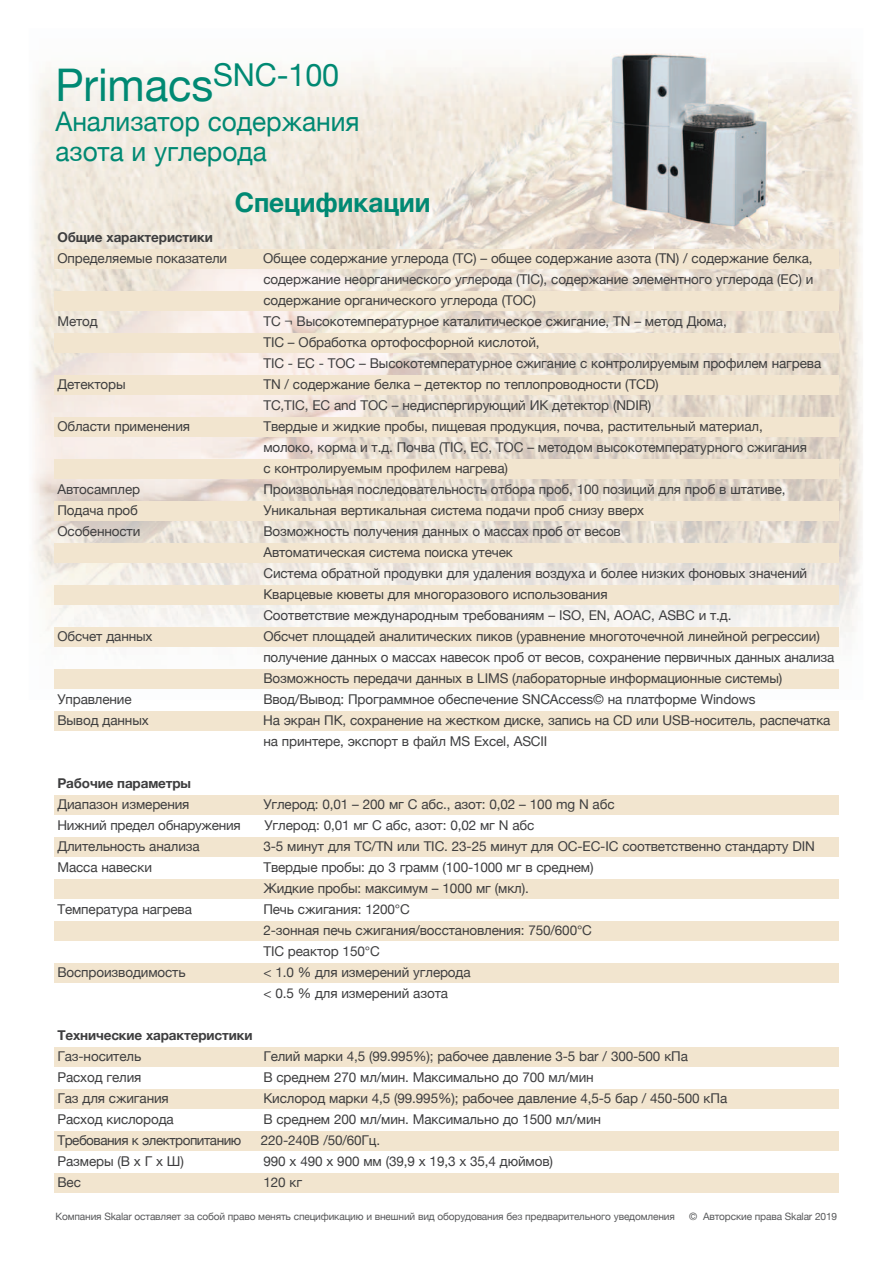
<style>
.page{position:relative;width:893px;height:1263px;background:#fff}
.page>*{position:absolute;margin:0;border:0;box-sizing:border-box;transform-origin:0 0}
.t1{font:45px "Helvetica Neue";letter-spacing:-.005em;color:#008973}
.t2{font:27px/30px "Helvetica Neue";letter-spacing:-.005em;color:#008973}
.t3{font:700 27px "Helvetica Neue";letter-spacing:-.005em;color:#008973}
.t4{font:13.5px/21px "Helvetica Neue";letter-spacing:-.01em;color:#3e3e3f}
.t5{font:700 13.5px "Helvetica Neue";letter-spacing:-.01em;color:#3e3e3f}
.t6{font:13.5px "Helvetica Neue";letter-spacing:-.035em;color:#3e3e3f}
.t7{font:10.2px "Helvetica Neue";letter-spacing:-.015em;color:#57585a}
</style>
<div class="page">
<div style="left:54px;top:1174px;width:785px;height:19px;background:#f2e5cf"></div>
<img style="left:32px;top:53px;width:622px;height:636px">
<img style="left:760px;top:79px;width:103px;height:610px">
<img style="left:654px;top:228px;width:106px;height:461px">
<img style="left:611px;top:54px;width:156px;height:174px">
<div style="left:54px;top:1048px;width:785px;height:19px;background:#f2e5cf"></div>
<div style="left:54px;top:964px;width:785px;height:19px;background:#f2e5cf"></div>
<div style="left:54px;top:921px;width:785px;height:20px;background:#f2e5cf"></div>
<div style="left:54px;top:879px;width:785px;height:20px;background:#f2e5cf"></div>
<div style="left:54px;top:837px;width:785px;height:19px;background:#f2e5cf"></div>
<div style="left:54px;top:795px;width:785px;height:19px;background:#f2e5cf"></div>
<div style="left:54px;top:375px;width:785px;height:20px;background:#f2e5cf"></div>
<div style="left:54px;top:711px;width:785px;height:19px;background:#f2e5cf"></div>
<div style="left:54px;top:669px;width:785px;height:19px;background:#f2e5cf"></div>
<div style="left:54px;top:627px;width:785px;height:19px;background:#f2e5cf"></div>
<div style="left:54px;top:585px;width:785px;height:19px;background:#f2e5cf"></div>
<div style="left:54px;top:501px;width:785px;height:19px;background:#f2e5cf"></div>
<div style="left:54px;top:543px;width:785px;height:19px;background:#f2e5cf"></div>
<div style="left:54px;top:459px;width:785px;height:19px;background:#f2e5cf"></div>
<div style="left:54px;top:292px;width:785px;height:19px;background:#f2e5cf"></div>
<div style="left:54px;top:417px;width:785px;height:19px;background:#f2e5cf"></div>
<div style="left:54px;top:333px;width:785px;height:20px;background:#f2e5cf"></div>
<div style="left:54px;top:250px;width:785px;height:19px;background:#f2e5cf"></div>
<div style="left:54px;top:1090px;width:785px;height:19px;background:#f2e5cf"></div>
<div style="left:54px;top:1132px;width:785px;height:19px;background:#f2e5cf"></div>
<h1 class="t1" style="left:56px;top:58px;width:285px">Primacs<sup>SNC-100</sup></h1>
<h2 class="t2" style="left:56px;top:106px;width:305px">Анализатор содержания азота и углерода</h2>
<h2 class="t3" style="left:235px;top:186px;width:197px">Спецификации</h2>
<p class="t5" style="left:57px;top:228px;width:157px">Общие характеристики</p>
<p class="t4" style="left:57px;top:247px;width:171px">Определяемые показатели</p>
<p class="t4" style="left:263px;top:247px;width:552px;text-align:justify">Общее содержание углерода (TC) – общее содержание азота (TN) / содержание белка, содержание неорганического углерода (TIC), содержание элементного углерода (EC) и содержание органического углерода (ТOC)</p>
<p class="t4" style="left:57px;top:310px;width:42px">Метод</p>
<p class="t4" style="left:263px;top:310px;width:559px">TC ¬ Высокотемпературное каталитическое сжигание, TN – метод Дюма,<br>TIC – Обработка ортофосфорной кислотой,<br>TIC - EC - TOC – Высокотемпературное сжигание с контролируемым профилем нагрева</p>
<p class="t4" style="left:57px;top:373px;width:70px">Детекторы</p>
<p class="t4" style="left:263px;top:373px;width:397px">TN / содержание белка – детектор по теплопроводности (TCD)<br>TC,TIC, EC and TOC – недиспергирующий ИК детектор (NDIR)</p>
<p class="t4" style="left:57px;top:415px;width:134px">Области применения</p>
<p class="t4" style="left:263px;top:415px;width:545px">Твердые и жидкие пробы, пищевая продукция, почва, растительный материал, молоко, корма и т.д. Почва (TIC, EC, TOC – методом высокотемпературного сжигания с контролируемым профилем нагрева)</p>
<p class="t4" style="left:57px;top:478px;width:84px">Автосамплер</p>
<p class="t4" style="left:263px;top:478px;width:524px">Произвольная последовательность отбора проб, 100 позиций для проб в штативе,</p>
<p class="t4" style="left:57px;top:499px;width:82px">Подача проб</p>
<p class="t4" style="left:263px;top:499px;width:382px">Уникальная вертикальная система подачи проб снизу вверх</p>
<p class="t4" style="left:57px;top:520px;width:84px">Особенности</p>
<p class="t4" style="left:263px;top:520px;width:545px">Возможность получения данных о массах проб от весов<br>Автоматическая система поиска утечек<br>Система обратной продувки для удаления воздуха и более низких фоновых значений Кварцевые кюветы для многоразового использования<br>Соответствие международным требованиям – ISO, EN, AOAC, ASBC и т.д.</p>
<p class="t4" style="left:57px;top:625px;width:97px">Обсчет данных</p>
<p class="t4" style="left:263px;top:625px;width:573px">Обсчет площадей аналитических пиков (уравнение многоточечной линейной регрессии) получение данных о массах навесок проб от весов, сохранение первичных данных анализа<br>Возможность передачи данных в LIMS (лабораторные информационные системы)</p>
<p class="t4" style="left:57px;top:688px;width:76px">Управление</p>
<p class="t4" style="left:263px;top:688px;width:494px">Ввод/Вывод: Программное обеспечение SNCAccess© на платформе Windows</p>
<p class="t4" style="left:57px;top:709px;width:93px">Вывод данных</p>
<p class="t4" style="left:263px;top:709px;width:569px">На экран ПК, сохранение на жестком диске, запись на CD или USB-носитель, распечатка на принтере, экспорт в файл MS Excel, ASCII</p>
<p class="t5" style="left:57px;top:774px;width:135px">Рабочие параметры</p>
<p class="t4" style="left:57px;top:793px;width:134px">Диапазон измерения</p>
<p class="t4" style="left:263px;top:793px;width:353px">Углерод: 0,01 – 200 мг C абс., азот: 0,02 – 100 mg N абс</p>
<p class="t4" style="left:57px;top:814px;width:185px">Нижний предел обнаружения</p>
<p class="t4" style="left:264px;top:814px;width:271px">Углерод: 0,01 мг C абс, азот: 0,02 мг N абс</p>
<p class="t4" style="left:57px;top:835px;width:144px">Длительность анализа</p>
<p class="t4" style="left:263px;top:835px;width:553px">3-5 минут для TC/TN или TIC. 23-25 минут для OC-EC-IC соответственно стандарту DIN</p>
<p class="t4" style="left:57px;top:856px;width:96px">Масса навески</p>
<p class="t4" style="left:263px;top:856px;width:332px">Твердые пробы: до 3 грамм (100-1000 мг в среднем)<br>Жидкие пробы: максимум – 1000 мг (мкл).</p>
<p class="t4" style="left:57px;top:898px;width:136px">Температура нагрева</p>
<p class="t4" style="left:263px;top:898px;width:330px">Печь сжигания: 1200°C<br>2-зонная печь сжигания/восстановления: 750/600°C<br>TIC реактор 150°C</p>
<p class="t4" style="left:57px;top:961px;width:130px">Воспроизводимость</p>
<p class="t4" style="left:263px;top:961px;width:209px">&lt; 1.0 % для измерений углерода &lt; 0.5 % для измерений азота</p>
<p class="t5" style="left:57px;top:1026px;width:197px">Технические характеристики</p>
<p class="t4" style="left:57px;top:1045px;width:85px">Газ-носитель</p>
<p class="t4" style="left:263px;top:1045px;width:426px">Гелий марки 4,5 (99.995%); рабочее давление 3-5 bar / 300-500 кПа</p>
<p class="t4" style="left:57px;top:1066px;width:86px">Расход гелия</p>
<p class="t4" style="left:263px;top:1066px;width:332px">В среднем 270 мл/мин. Максимально до 700 мл/мин</p>
<p class="t4" style="left:57px;top:1087px;width:113px">Газ для сжигания</p>
<p class="t4" style="left:263px;top:1087px;width:465px">Кислород марки 4,5 (99.995%); рабочее давление 4,5-5 бар / 450-500 кПа</p>
<p class="t4" style="left:57px;top:1108px;width:118px">Расход кислорода</p>
<p class="t4" style="left:263px;top:1108px;width:339px">В среднем 200 мл/мин. Максимально до 1500 мл/мин</p>
<p class="t6" style="left:57px;top:1132px;width:185px">Требования к электропитанию</p>
<p class="t4" style="left:261px;top:1129px;width:121px">220-240В /50/60Гц.</p>
<p class="t4" style="left:57px;top:1150px;width:128px">Размеры (В x Г x Ш)</p>
<p class="t4" style="left:263px;top:1150px;width:291px">990 x 490 x 900 мм (39,9 x 19,3 x 35,4 дюймов)</p>
<p class="t4" style="left:57px;top:1171px;width:25px">Вес</p>
<p class="t4" style="left:263px;top:1171px;width:40px">120 кг</p>
<p class="t7" style="left:56px;top:1210px;width:621px">Компания Skalar оставляет за собой право менять спецификацию и внешний вид оборудования без предварительного уведомления</p>
<p class="t7" style="left:689px;top:1210px;width:149px">© Авторские права Skalar 2019</p>
</div>
